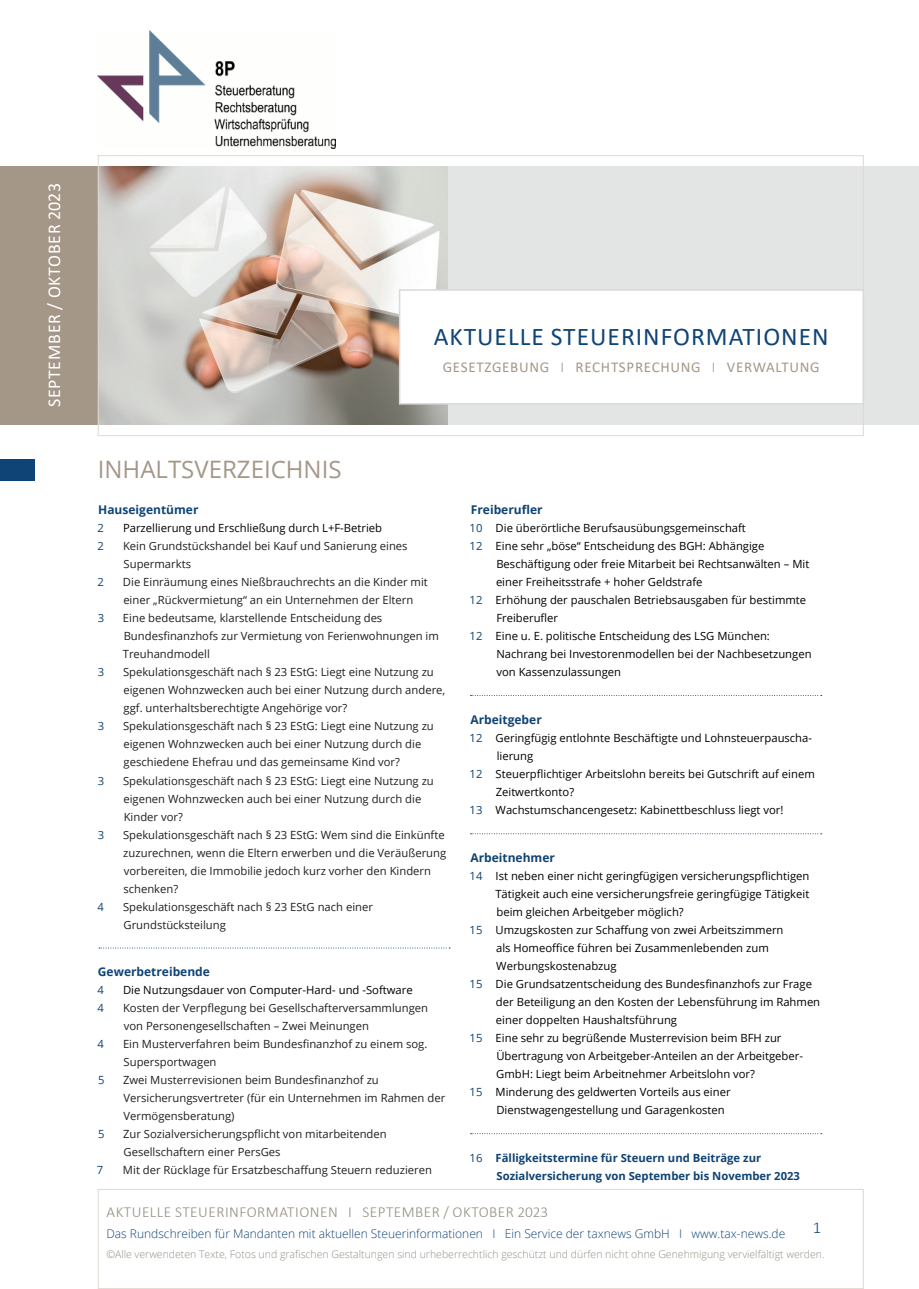
<style>
.page{position:relative;width:919px;height:1289px;background:#fff}
.page>*{position:absolute;margin:0;border:0;box-sizing:border-box;transform-origin:0 0}
.t1{font:25.5px "Calibri";letter-spacing:.04em;color:#0f4476}
.t2{font:24px "Open Sans";color:#a59788}
.t3{font:18px "Calibri";letter-spacing:.04em;color:#fff}
.t4{font:300 16.5px "Calibri";color:#0f4476}
.t5{font:300 15.3px "Calibri";letter-spacing:.03em;color:#948e83}
.t6{font:15px "Calibri";letter-spacing:.045em;color:#a59788}
.t7{font:300 12px "Open Sans";color:#0f4476}
.t8{font:700 12px "Open Sans";color:#0e4373}
.t9{font:700 12px "Open Sans";color:#0f4476}
.t10{font:11.25px/18px "Open Sans";color:#231f20}
.t11{font:11.25px "Open Sans";color:#000002}
.t12{font:11.25px "Open Sans";color:#000001}
.t13{font:700 11.25px/18px "Open Sans";color:#0e4373}
.t14{font:11.25px "Open Sans";color:#0f4476}
.t15{font:11.25px "Open Sans";color:#0e4373}
.t16{font:300 10.5px "Open Sans";color:#948e83}
.s1{font-weight:300}
.s2{color:#0e4373}
.s3{font-weight:400}
</style>
<div class="page">
<img style="left:100px;top:166px;width:349px;height:258px">
<div style="left:0;top:166px;width:98px;height:258px;background:#a59788"></div>
<div style="left:449px;top:166px;width:469px;height:258px;background:#e3e4e4"></div>
<div style="left:399px;top:289px;width:465px;height:115px;background:#fff;border:2px solid #d9dadc"></div>
<div style="left:98px;top:1188px;width:765px;height:100px;border:1px solid #dfd9d1"></div>
<div style="left:0;top:459px;width:34px;height:21px;background:#0f4476"></div>
<svg style="left:99px;top:947px;width:351px;height:1px"></svg>
<svg style="left:470px;top:695px;width:351px;height:1px"></svg>
<svg style="left:470px;top:833px;width:351px;height:1px"></svg>
<svg style="left:470px;top:1133px;width:351px;height:1px"></svg>
<img style="left:98px;top:31px;width:237px;height:117px">
<h3 class="t3" style="left:42px;top:407px;width:225px;rotate:-90deg">SEPTEMBER / OKTOBER 2023</h3>
<h2 class="t2" style="left:98px;top:452px;width:245px">INHALTSVERZEICHNIS</h2>
<h1 class="t1" style="left:434px;top:319px;width:396px">AKTUELLE STEUERINFORMATIONEN</h1>
<h3 class="t6" style="left:443px;top:356px;width:378px">GESETZGEBUNG <span class="s1">I</span> RECHTSPRECHUNG <span class="s1">I</span> VERWALTUNG</h3>
<p class="t9" style="left:98px;top:501px;width:102px">Hauseigentümer</p>
<p class="t15" style="left:97px;top:520px;width:8px">2</p>
<p class="t12" style="left:123px;top:520px;width:261px">Parzellierung und Erschließung durch L+F-Betrieb</p>
<p class="t14" style="left:97px;top:538px;width:8px">2</p>
<p class="t10" style="left:123px;top:537px;width:286px">Kein Grundstückshandel bei Kauf und Sanierung eines<br>Supermarkts</p>
<p class="t14" style="left:97px;top:574px;width:8px">2</p>
<p class="t10" style="left:123px;top:573px;width:306px">Die Einräumung eines Nießbrauchrechts an die Kinder mit einer „Rückvermietung“ an ein Unternehmen der Eltern</p>
<p class="t14" style="left:98px;top:610px;width:8px">3</p>
<p class="t10" style="left:123px;top:609px;width:318px">Eine bedeutsame, klarstellende Entscheidung des<br>Bundesfinanzhofs zur Vermietung von Ferienwohnungen im<br>Treuhandmodell</p>
<p class="t14" style="left:98px;top:664px;width:8px">3</p>
<p class="t10" style="left:123px;top:663px;width:324px">Spekulationsgeschäft nach § 23 EStG: Liegt eine Nutzung zu eigenen Wohnzwecken auch bei einer Nutzung durch andere, ggf. unterhaltsberechtigte Angehörige vor?</p>
<p class="t14" style="left:98px;top:718px;width:8px">3</p>
<p class="t10" style="left:123px;top:717px;width:312px">Spekulationsgeschäft nach § 23 EStG: Liegt eine Nutzung zu eigenen Wohnzwecken auch bei einer Nutzung durch die geschiedene Ehefrau und das gemeinsame Kind vor?</p>
<p class="t14" style="left:98px;top:772px;width:8px">3</p>
<p class="t10" style="left:123px;top:771px;width:312px">Spekulationsgeschäft nach § 23 EStG: Liegt eine Nutzung zu eigenen Wohnzwecken auch bei einer Nutzung durch die<br>Kinder vor?</p>
<p class="t14" style="left:98px;top:826px;width:8px">3</p>
<p class="t10" style="left:123px;top:825px;width:325px">Spekulationsgeschäft nach § 23 EStG: Wem sind die Einkünfte zuzurechnen, wenn die Eltern erwerben und die Veräußerung vorbereiten, die Immobilie jedoch kurz vorher den Kindern schenken?</p>
<p class="t14" style="left:98px;top:898px;width:8px">4</p>
<p class="t10" style="left:123px;top:897px;width:251px">Spekulationsgeschäft nach § 23 EStG nach einer<br>Grundstücksteilung</p>
<p class="t9" style="left:98px;top:963px;width:113px">Gewerbetreibende</p>
<p class="t15" style="left:98px;top:982px;width:8px">4</p>
<p class="t12" style="left:123px;top:982px;width:291px">Die Nutzungsdauer von Computer-Hard- und -Software</p>
<p class="t14" style="left:98px;top:1000px;width:8px">4</p>
<p class="t10" style="left:123px;top:998px;width:306px">Kosten der Verpflegung bei Gesellschafterversammlungen von Personengesellschaften – Zwei Meinungen</p>
<p class="t14" style="left:98px;top:1036px;width:8px">4</p>
<p class="t10" style="left:123px;top:1034px;width:306px">Ein Musterverfahren beim Bundesfinanzhof zu einem sog.<br>Supersportwagen</p>
<p class="t14" style="left:98px;top:1072px;width:8px">5</p>
<p class="t10" style="left:123px;top:1070px;width:324px">Zwei Musterrevisionen beim Bundesfinanzhof zu<br>Versicherungsvertreter (für ein Unternehmen im Rahmen der<br>Vermögensberatung)</p>
<p class="t14" style="left:98px;top:1126px;width:8px">5</p>
<p class="t10" style="left:123px;top:1124px;width:265px">Zur Sozialversicherungspflicht von mitarbeitenden<br>Gesellschaftern einer PersGes</p>
<p class="t14" style="left:97px;top:1162px;width:8px">7</p>
<p class="t10" style="left:123px;top:1160px;width:310px">Mit der Rücklage für Ersatzbeschaffung Steuern reduzieren</p>
<p class="t8" style="left:471px;top:501px;width:73px">Freiberufler</p>
<p class="t11" style="left:469px;top:520px;width:278px"><span class="s2">10</span> Die überörtliche Berufsausübungsgemeinschaft</p>
<p class="t11" style="left:469px;top:538px;width:296px"><span class="s2">12</span> Eine sehr „böse“ Entscheidung des BGH: Abhängige</p>
<p class="t11" style="left:496px;top:556px;width:314px">Beschäftigung oder freie Mitarbeit bei Rechtsanwälten – Mit</p>
<p class="t11" style="left:496px;top:574px;width:208px">einer Freiheitsstrafe + hoher Geldstrafe</p>
<p class="t11" style="left:469px;top:592px;width:338px"><span class="s2">12</span> Erhöhung der pauschalen Betriebsausgaben für bestimmte</p>
<p class="t11" style="left:496px;top:610px;width:63px">Freiberufler</p>
<p class="t11" style="left:469px;top:628px;width:302px"><span class="s2">12</span> Eine u. E. politische Entscheidung des LSG München:</p>
<p class="t11" style="left:496px;top:646px;width:317px">Nachrang bei Investorenmodellen bei der Nachbesetzungen</p>
<p class="t11" style="left:496px;top:664px;width:126px">von Kassenzulassungen</p>
<p class="t8" style="left:470px;top:711px;width:73px">Arbeitgeber</p>
<p class="t11" style="left:469px;top:730px;width:344px"><span class="s2">12</span> Geringfügig entlohnte Beschäftigte und Lohnsteuerpauscha-</p>
<p class="t11" style="left:496px;top:748px;width:38px">lierung</p>
<p class="t11" style="left:469px;top:766px;width:346px"><span class="s2">12</span> Steuerpflichtiger Arbeitslohn bereits bei Gutschrift auf einem</p>
<p class="t11" style="left:495px;top:784px;width:80px">Zeitwertkonto?</p>
<p class="t11" style="left:469px;top:802px;width:315px"><span class="s2">13</span> Wachstumschancengesetz: Kabinettbeschluss liegt vor!</p>
<p class="t8" style="left:470px;top:849px;width:86px">Arbeitnehmer</p>
<p class="t11" style="left:469px;top:868px;width:341px"><span class="s2">14</span> Ist neben einer nicht geringfügigen versicherungspflichtigen</p>
<p class="t11" style="left:495px;top:886px;width:315px">Tätigkeit auch eine versicherungsfreie geringfügige Tätigkeit</p>
<p class="t11" style="left:496px;top:904px;width:189px">beim gleichen Arbeitgeber möglich?</p>
<p class="t11" style="left:469px;top:922px;width:315px"><span class="s2">15</span> Umzugskosten zur Schaffung von zwei Arbeitszimmern</p>
<p class="t11" style="left:496px;top:940px;width:274px">als Homeoffice führen bei Zusammenlebenden zum</p>
<p class="t11" style="left:496px;top:958px;width:122px">Werbungskostenabzug</p>
<p class="t11" style="left:469px;top:976px;width:344px"><span class="s2">15</span> Die Grundsatzentscheidung des Bundesfinanzhofs zur Frage</p>
<p class="t11" style="left:496px;top:994px;width:326px">der Beteiligung an den Kosten der Lebensführung im Rahmen</p>
<p class="t11" style="left:496px;top:1012px;width:183px">einer doppelten Haushaltsführung</p>
<p class="t11" style="left:469px;top:1030px;width:313px"><span class="s2">15</span> Eine sehr zu begrüßende Musterrevision beim BFH zur</p>
<p class="t11" style="left:496px;top:1048px;width:308px">Übertragung von Arbeitgeber-Anteilen an der Arbeitgeber-</p>
<p class="t11" style="left:496px;top:1066px;width:260px">GmbH: Liegt beim Arbeitnehmer Arbeitslohn vor?</p>
<p class="t11" style="left:469px;top:1084px;width:262px"><span class="s2">15</span> Minderung des geldwerten Vorteils aus einer</p>
<p class="t11" style="left:496px;top:1102px;width:230px">Dienstwagengestellung und Garagenkosten</p>
<p class="t13" style="left:496px;top:1148px;width:305px;text-indent:-27px"><span class="s3">16</span> Fälligkeitstermine für Steuern und Beiträge zur<br>Sozialversicherung von September bis November 2023</p>
<h3 class="t5" style="left:107px;top:1202px;width:443px">AKTUELLE STEUERINFORMATIONEN I SEPTEMBER / OKTOBER 2023</h3>
<p class="t7" style="left:106px;top:1224px;width:680px">Das Rundschreiben für Mandanten mit aktuellen Steuerinformationen I Ein Service der taxnews GmbH I www.tax-news.de</p>
<p class="t16" style="left:106px;top:1246px;width:719px">©Alle verwendeten Texte, Fotos und grafischen Gestaltungen sind urheberrechtlich geschützt und dürfen nicht ohne Genehmigung vervielfältigt werden.</p>
<h3 class="t4" style="left:812px;top:1216px;width:10px">1</h3>
</div>
